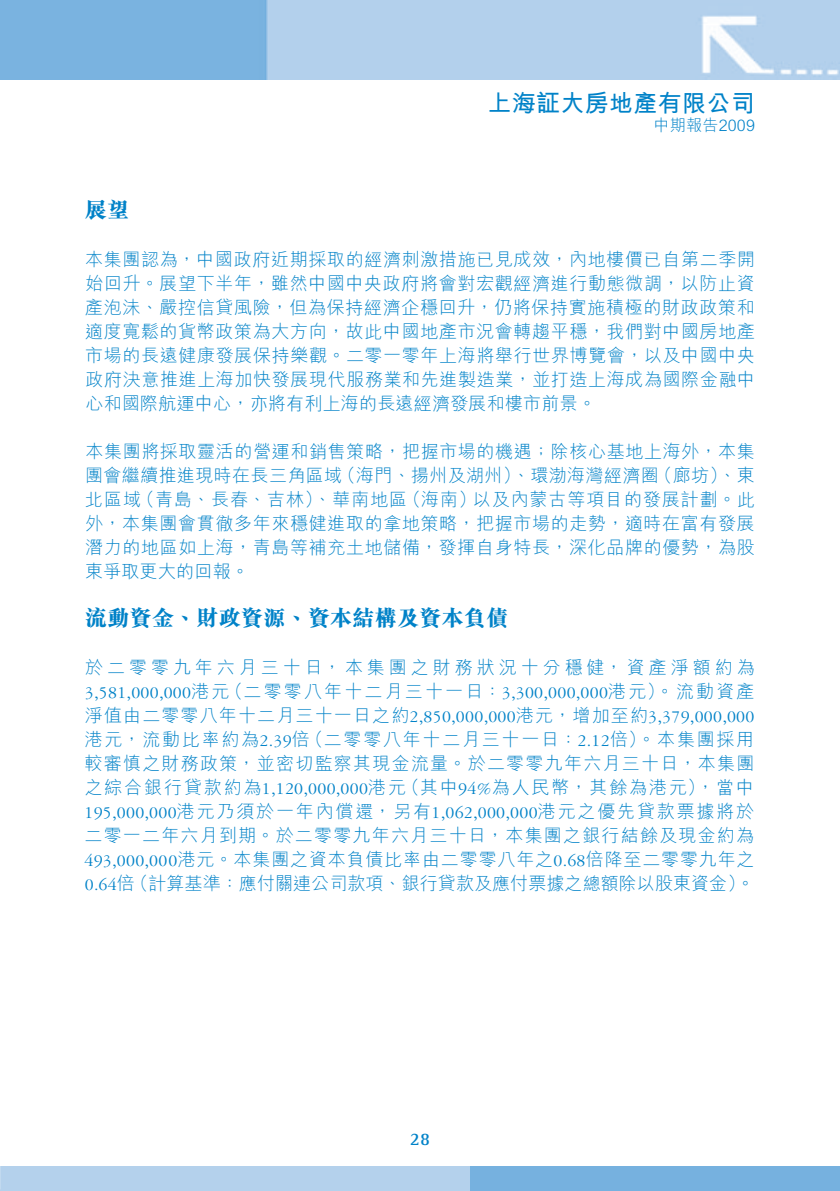
<style>
.page{position:relative;width:840px;height:1191px;background:#fff}
.page>*{position:absolute;margin:0;border:0;box-sizing:border-box;transform-origin:0 0}
.t1{font:700 24px "M Hei HK";letter-spacing:.015em;color:#0082c8}
.t2{font:800 22px "M Sung HK";letter-spacing:.01em;color:#0082c8}
.t3{font:300 18px/24px "M Hei HK";letter-spacing:.035em;color:#0082c8;text-align:right}
.t4{font:18px/24px "Garamond 3 LT Std";letter-spacing:.01em;color:#0082c8}
.t5{font:300 18px/24px "M Hei HK";letter-spacing:.22em;color:#0082c8;text-align:right}
.t6{font:300 18px "M Hei HK";letter-spacing:.095em;color:#0082c8}
.t7{font:300 18px "M Hei HK";letter-spacing:.07em;color:#0082c8}
.t8{font:300 18px "M Hei HK";letter-spacing:.1em;color:#0082c8}
.t9{font:700 18px "Rotis Semi Serif Std";color:#0082c8}
.t10{font:300 16px "M Hei HK";letter-spacing:.015em;color:#0082c8}
.s1{font-family:"Garamond 3 LT Std";font-weight:400}
.s2{font-family:"M Hei HK";font-weight:300}
</style>
<div class="page">
<img style="left:1px;top:0;width:838px;height:79px">
<div style="left:0;top:1166px;width:508px;height:25px;background:#b4d1ec"></div>
<div style="left:470px;top:1166px;width:369px;height:25px;background:#76b1df"></div>
<img style="left:0;top:0;width:1px;height:79px">
<h1 class="t1" style="left:487px;top:86px;width:269px">上海証大房地產有限公司</h1>
<p class="t10" style="left:653px;top:114px;width:103px">中期報告2009</p>
<p class="t2" style="left:85px;top:195px;width:46px">展望</p>
<p class="t3" style="left:85px;top:247px;width:671px;text-align:justify">本集團認為，中國政府近期採取的經濟刺激措施已見成效，內地樓價已自第二季開始回升。展望下半年，雖然中國中央政府將會對宏觀經濟進行動態微調，以防止資產泡沬、嚴控信貸風險，但為保持經濟企穩回升，仍將保持實施積極的財政政策和適度寬鬆的貨幣政策為大方向，故此中國地產市況會轉趨平穩，我們對中國房地產市場的長遠健康發展保持樂觀。二零一零年上海將舉行世界博覽會，以及中國中央政府決意推進上海加快發展現代服務業和先進製造業，並打造上海成為國際金融中心和國際航運中心，亦將有利上海的長遠經濟發展和樓市前景。</p>
<p class="t3" style="left:85px;top:439px;width:670px">本集團將採取靈活的營運和銷售策略，把握市場的機遇；除核心基地上海外，本集（廊坊）、東</p>
<p class="t3" style="left:85px;top:463px;width:258px">團會繼續推進現時在長三角區域</p>
<p class="t3" style="left:338px;top:463px;width:322px">（海門、揚州及湖州）、環渤海灣經濟圈</p>
<p class="t3" style="left:137px;top:487px;width:272px">（青島、長春、吉林）、華南地區</p>
<p class="t3" style="left:403px;top:487px;width:75px">（海南）</p>
<p class="t3" style="left:472px;top:487px;width:283px">以及內蒙古等項目的發展計劃。此</p>
<p class="t3" style="left:85px;top:487px;width:671px;text-align:left">北區域<br>外，本集團會貫徹多年來穩健進取的拿地策略，把握市場的走勢，適時在富有發展潛力的地區如上海，青島等補充土地儲備，發揮自身特長，深化品牌的優勢，為股東爭取更大的回報。</p>
<p class="t2" style="left:85px;top:603px;width:424px">流動資金、財政資源、資本結構及資本負債</p>
<p class="t5" style="left:85px;top:655px;width:670px">於二零零九年六月三十日，本集團之財務狀況十分穩健，資產淨額約為（二零零八年十二月三十一日：<span class="s1">3,300,000,000</span>港元）。流動資產</p>
<p class="t4" style="left:85px;top:681px;width:670px">3,581,000,000<span class="s2">港元<br>淨值由二零零八年十二月三十一日之約</span>2,850,000,000<span class="s2">港元，增加至約</span>3,379,000,000</p>
<p class="t6" style="left:305px;top:727px;width:450px">（二零零八年十二月三十一日：<span class="s1">2.12</span>倍）。本集團採用</p>
<p class="t6" style="left:85px;top:727px;width:226px">港元，流動比率約為<span class="s1">2.39</span>倍</p>
<p class="t7" style="left:84px;top:751px;width:671px">較審慎之財務政策，並密切監察其現金流量。於二零零九年六月三十日，本集團</p>
<p class="t8" style="left:401px;top:775px;width:353px">（其中<span class="s1">94%</span>為人民幣，其餘為港元，） 當中</p>
<p class="t4" style="left:84px;top:777px;width:670px"><span class="s2">之綜合銀行貸款約為</span>1,120,000,000<span class="s2">港元<br></span>195,000,000<span class="s2">港元乃須於一年內償還，另有</span>1,062,000,000<span class="s2">港元之優先貸款票據將於</span></p>
<p class="t3" style="left:84px;top:823px;width:671px">二零一二年六月到期。於二零零九年六月三十日，本集團之銀行結餘及現金約為<br><span class="s1">493,000,000</span>港元。本集團之資本負債比率由二零零八年之<span class="s1">0.68</span>倍降至二零零九年之（計算基準：應付關連公司款項、銀行貸款及應付票據之總額除以股東資金。(</p>
<p class="t4" style="left:85px;top:873px;width:51px">0.64<span class="s2">倍</span></p>
<p class="t9" style="left:409px;top:1128px;width:22px">28</p>
</div>
